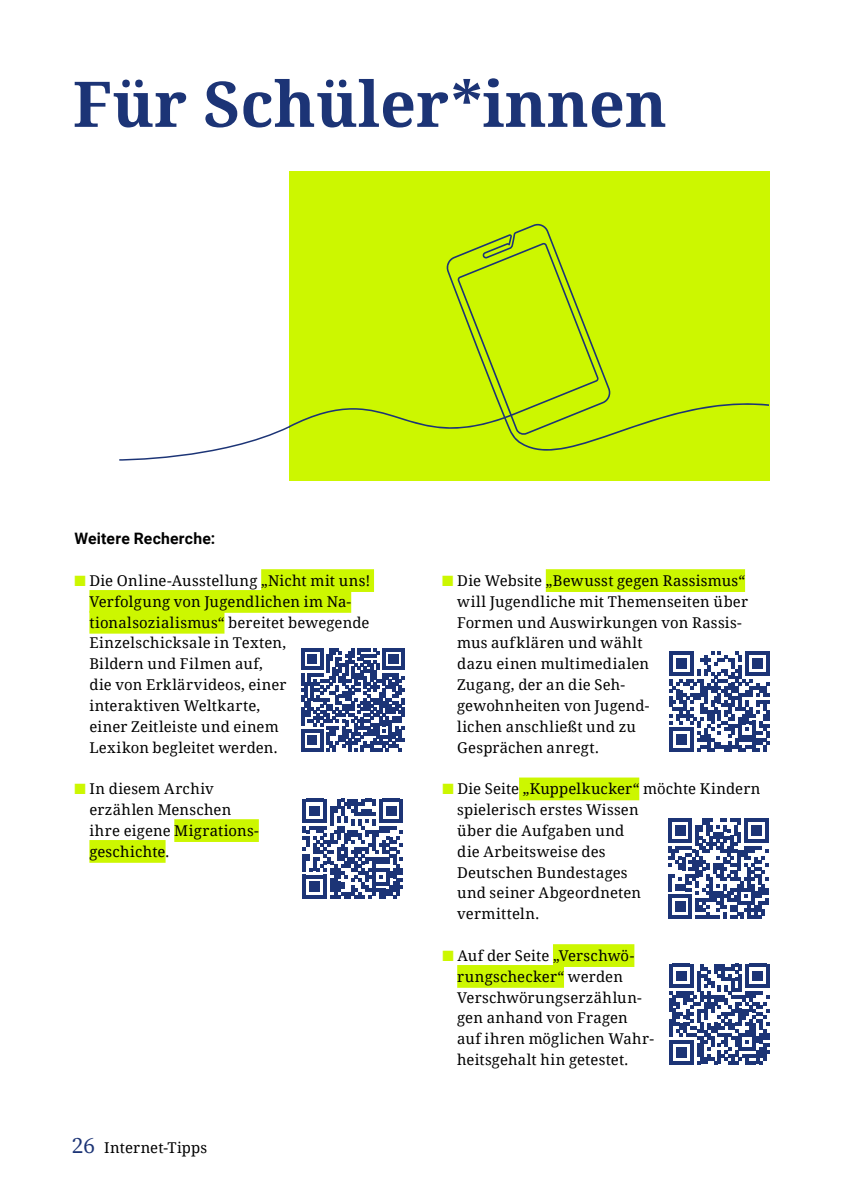
<style>
.page{position:relative;width:844px;height:1191px;background:#fff}
.page>*{position:absolute;margin:0;border:0;box-sizing:border-box;transform-origin:0 0}
.t1{font:700 63px "Noto Serif";color:#1c3476}
.t2{font:500 21px "Noto Serif TC";color:#1c3476}
.t3{font:700 15.75px "Roboto";letter-spacing:.01em;color:#000}
.t4{font:14.88px/20.8px "Noto Serif";letter-spacing:.01em;color:#000}
.s1{color:#ccf700}
</style>
<div class="page">
<div style="left:261px;top:569px;width:113px;height:23px;background:#ccf700"></div>
<div style="left:89px;top:590px;width:262px;height:23px;background:#ccf700"></div>
<div style="left:89px;top:611px;width:135px;height:22px;background:#ccf700"></div>
<div style="left:174px;top:819px;width:85px;height:23px;background:#ccf700"></div>
<div style="left:89px;top:840px;width:76px;height:22px;background:#ccf700"></div>
<div style="left:545px;top:569px;width:199px;height:23px;background:#ccf700"></div>
<div style="left:519px;top:777px;width:120px;height:23px;background:#ccf700"></div>
<div style="left:553px;top:944px;width:81px;height:23px;background:#ccf700"></div>
<div style="left:457px;top:965px;width:107px;height:22px;background:#ccf700"></div>
<svg style="left:301px;top:648px;width:103px;height:103px"></svg>
<svg style="left:302px;top:798px;width:101px;height:101px"></svg>
<svg style="left:669px;top:651px;width:100px;height:101px"></svg>
<svg style="left:668px;top:818px;width:100px;height:101px"></svg>
<svg style="left:669px;top:963px;width:100px;height:101px"></svg>
<div style="left:289px;top:172px;width:480px;height:309px;background:#ccf700"></div>
<svg style="left:292px;top:223px;width:476px;height:228px"></svg>
<svg style="left:119px;top:424px;width:173px;height:37px"></svg>
<h1 class="t1" style="left:73px;top:60px;width:595px">Für Schüler*innen</h1>
<p class="t3" style="left:74px;top:527px;width:142px">Weitere Recherche:</p>
<p class="t4" style="left:89px;top:569px;width:282px;text-indent:-15px"><span class="s1">■</span> Die Online-Ausstellung „Nicht mit uns!<br>Verfolgung von Jugendlichen im Na&shy;tionalsozialismus“ bereitet bewegende<br>Einzelschicksale in Texten,<br>Bildern und Filmen auf,<br>die von Erklärvideos, einer interaktiven Weltkarte,<br>einer Zeitleiste und einem<br>Lexikon begleitet werden.</p>
<p class="t4" style="left:89px;top:778px;width:171px;text-indent:-15px"><span class="s1">■</span> In diesem Archiv erzählen Menschen ihre eigene Migrations&shy;geschichte.</p>
<h2 class="t2" style="left:72px;top:1133px;width:25px">26</h2>
<p class="t4" style="left:104px;top:1136px;width:104px">Internet-Tipps</p>
<p class="t4" style="left:457px;top:569px;width:292px;text-indent:-15px"><span class="s1">■</span> Die Website „Bewusst gegen Rassismus“ will Jugendliche mit Themenseiten über<br>Formen und Auswirkungen von Rassis&shy;mus aufklären und wählt<br>dazu einen multimedialen<br>Zugang, der an die Seh-<br>gewohnheiten von Jugend-<br>lichen anschließt und zu<br>Gesprächen anregt.</p>
<p class="t4" style="left:457px;top:778px;width:305px;text-indent:-15px"><span class="s1">■</span> Die Seite „Kuppelkucker“ möchte Kindern spielerisch erstes Wissen<br>über die Aufgaben und<br>die Arbeitsweise des<br>Deutschen Bundestages<br>und seiner Abgeordneten<br>vermitteln.</p>
<p class="t4" style="left:457px;top:944px;width:198px;text-indent:-15px"><span class="s1">■</span> Auf der Seite „Verschwö&shy;rungschecker“ werden<br>Verschwörungserzählun&shy;gen anhand von Fragen auf ihren möglichen Wahr&shy;heitsgehalt hin getestet.</p>
</div>
